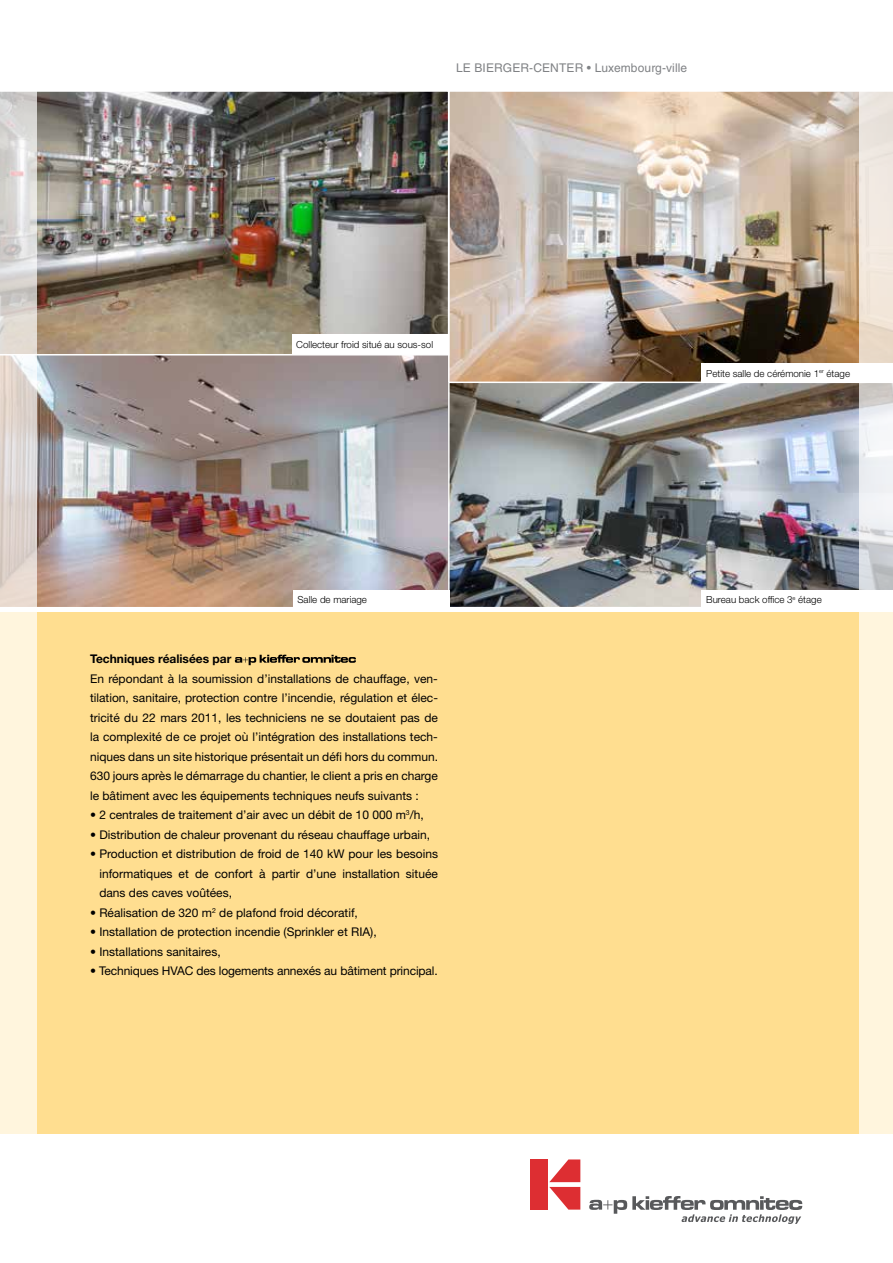
<style>
.page{position:relative;width:893px;height:1263px;background:#fff}
.page>*{position:absolute;margin:0;border:0;box-sizing:border-box;transform-origin:0 0}
.t1{font:12px/19.5px "Helvetica Neue LT Std";color:#000;text-align:justify}
.t2{font:12px "Helvetica LT Std";letter-spacing:.01em;color:#808285}
.t3{font:700 12px "Helvetica Neue LT Std";color:#000}
.t4{font:300 9.75px "Helvetica Neue LT Std";color:#000}
</style>
<div class="page">
<img style="left:36px;top:355px;width:412px;height:252px">
<img style="left:449px;top:91px;width:410px;height:291px">
<img style="left:36px;top:91px;width:412px;height:263px">
<div style="left:0;top:612px;width:893px;height:521px;background:#ffde90"></div>
<img style="left:448px;top:382px;width:411px;height:225px">
<svg style="left:0;top:91px;width:36px;height:1043px;background:#ede5d7"></svg>
<svg style="left:859px;top:92px;width:34px;height:1042px;background:#f4edde"></svg>
<div style="left:292px;top:335px;width:157px;height:19px;background:#fff"></div>
<div style="left:293px;top:590px;width:157px;height:19px;background:#fff"></div>
<div style="left:702px;top:590px;width:191px;height:19px;background:#fff"></div>
<div style="left:702px;top:363px;width:191px;height:19px;background:#fff"></div>
<div style="left:702px;top:364px;width:157px;height:19px;background:#fff"></div>
<svg style="left:235px;top:655px;width:121px;height:10px"></svg>
<div style="left:530px;top:1159px;width:18px;height:50px;background:#dd2e32"></div>
<svg style="left:549px;top:1159px;width:31px;height:50px"></svg>
<svg style="left:589px;top:1196px;width:213px;height:28px"></svg>
<p class="t2" style="left:456px;top:61px;width:233px">LE BIERGER-CENTER • Luxembourg-ville</p>
<p class="t4" style="left:296px;top:338px;width:138px">Collecteur froid situé au sous-sol</p>
<p class="t4" style="left:706px;top:367px;width:145px">Petite salle de cérémonie 1<sup>er</sup> étage</p>
<p class="t4" style="left:297px;top:594px;width:71px">Salle de mariage</p>
<p class="t4" style="left:706px;top:594px;width:117px">Bureau back office 3<sup>e</sup> étage</p>
<p class="t3" style="left:90px;top:651px;width:143px">Techniques réalisées par</p>
<p class="t1" style="left:90px;top:668px;width:349px">En répondant à la soumission d’installations de chauffage, ven&shy;tilation, sanitaire, protection contre l’incendie, régulation et élec&shy;tricité du 22 mars 2011, les techniciens ne se doutaient pas de la complexité de ce projet où l’intégration des installations tech&shy;niques dans un site historique présentait un défi hors du commun.<br>630 jours après le démarrage du chantier, le client a pris en charge le bâtiment avec les équipements techniques neufs suivants :</p>
<p class="t1" style="left:90px;top:805px;width:335px">• 2 centrales de traitement d’air avec un débit de 10 000 m<sup>3</sup>/h,</p>
<p class="t1" style="left:90px;top:824px;width:342px">• Distribution de chaleur provenant du réseau chauffage urbain,</p>
<p class="t1" style="left:99px;top:844px;width:340px;text-indent:-9px">• Production et distribution de froid de 140 kW pour les besoins informatiques et de confort à partir d’une installation située dans des caves voûtées,</p>
<p class="t1" style="left:90px;top:902px;width:269px">• Réalisation de 320 m<sup>2</sup> de plafond froid décoratif,</p>
<p class="t1" style="left:90px;top:922px;width:288px">• Installation de protection incendie (Sprinkler et RIA),</p>
<p class="t1" style="left:90px;top:941px;width:132px">• Installations sanitaires,</p>
<p class="t1" style="left:90px;top:961px;width:349px">• Techniques HVAC des logements annexés au bâtiment principal.</p>
</div>
